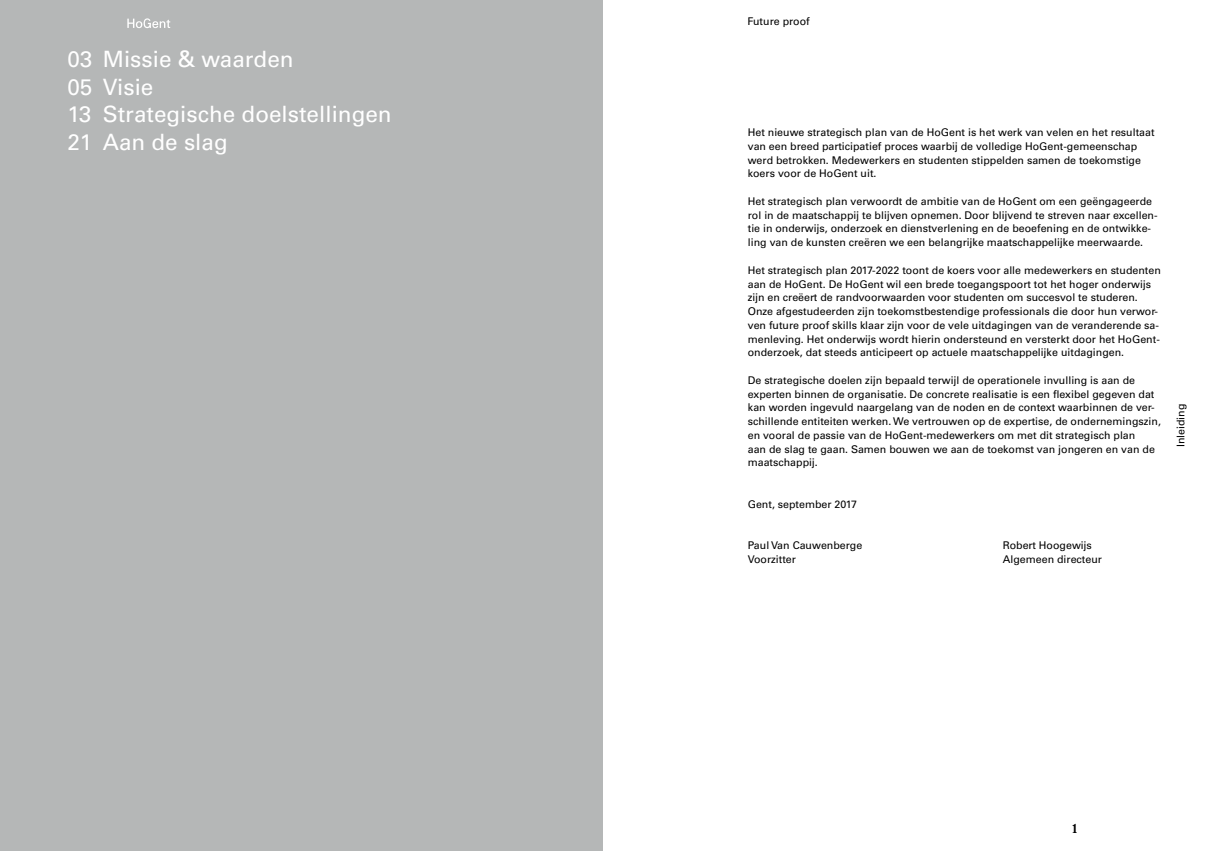
<style>
.page{position:relative;width:1205px;height:851px;background:#fff}
.page>*{position:absolute;margin:0;border:0;box-sizing:border-box;transform-origin:0 0}
.t1{font:22.5px/27.5px "Univers LT Pro 55 Roman";color:#fff}
.t2{font:600 12.5px "Larish Neue";color:#000}
.t3{font:10.62px/13.8px "Univers LT Pro 55 Roman";color:#000}
</style>
<div class="page">
<div style="left:0;top:0;width:602px;height:850px;background:#b5b7b7"></div>
<svg style="left:127px;top:18px;width:43px;height:10px"></svg>
<h1 class="t1" style="left:67px;top:46px;width:326px">03 Missie &amp; waarden<br>05 Visie<br>13 Strategische doelstellingen<br>21 Aan de slag</h1>
<p class="t3" style="left:747px;top:15px;width:64px">Future proof</p>
<p class="t3" style="left:748px;top:125px;width:408px">Het nieuwe strategisch plan van de HoGent is het werk van velen en het resultaat van een breed participatief proces waarbij de volledige HoGent-gemeenschap werd betrokken. Medewerkers en studenten stippelden samen de toekomstige koers voor de HoGent uit.</p>
<p class="t3" style="left:748px;top:194px;width:411px">Het strategisch plan verwoordt de ambitie van de HoGent om een geëngageerde rol in de maatschappij te blijven opnemen. Door blijvend te streven naar excellen&shy;tie in onderwijs, onderzoek en dienstverlening en de beoefening en de ontwikke&shy;ling van de kunsten creëren we een belangrijke maatschappelijke meerwaarde.</p>
<p class="t3" style="left:748px;top:263px;width:414px">Het strategisch plan 2017-2022 toont de koers voor alle medewerkers en studenten aan de HoGent. De HoGent wil een brede toegangspoort tot het hoger onderwijs zijn en creëert de randvoorwaarden voor studenten om succesvol te studeren.<br>Onze afgestudeerden zijn toekomstbestendige professionals die door hun verwor&shy;ven future proof skills klaar zijn voor de vele uitdagingen van de veranderende sa&shy;menleving. Het onderwijs wordt hierin ondersteund en versterkt door het HoGent&shy;onderzoek, dat steeds anticipeert op actuele maatschappelijke uitdagingen.</p>
<p class="t3" style="left:748px;top:373px;width:415px">De strategische doelen zijn bepaald terwijl de operationele invulling is aan de experten binnen de organisatie. De concrete realisatie is een flexibel gegeven dat kan worden ingevuld naargelang van de noden en de context waarbinnen de ver&shy;schillende entiteiten werken. We vertrouwen op de expertise, de ondernemingszin, en vooral de passie van de HoGent-medewerkers om met dit strategisch plan<br>aan de slag te gaan. Samen bouwen we aan de toekomst van jongeren en van de maatschappij.</p>
<p class="t3" style="left:748px;top:497px;width:111px">Gent, september 2017</p>
<p class="t3" style="left:748px;top:538px;width:116px">Paul Van Cauwenberge</p>
<p class="t3" style="left:1003px;top:538px;width:91px">Robert Hoogewijs</p>
<p class="t3" style="left:748px;top:552px;width:50px">Voorzitter</p>
<p class="t3" style="left:1003px;top:552px;width:101px">Algemeen directeur</p>
<p class="t3" style="left:1173px;top:447px;width:45px;rotate:-90deg">Inleiding</p>
<p class="t2" style="left:1071px;top:818px;width:8px">1</p>
</div>
